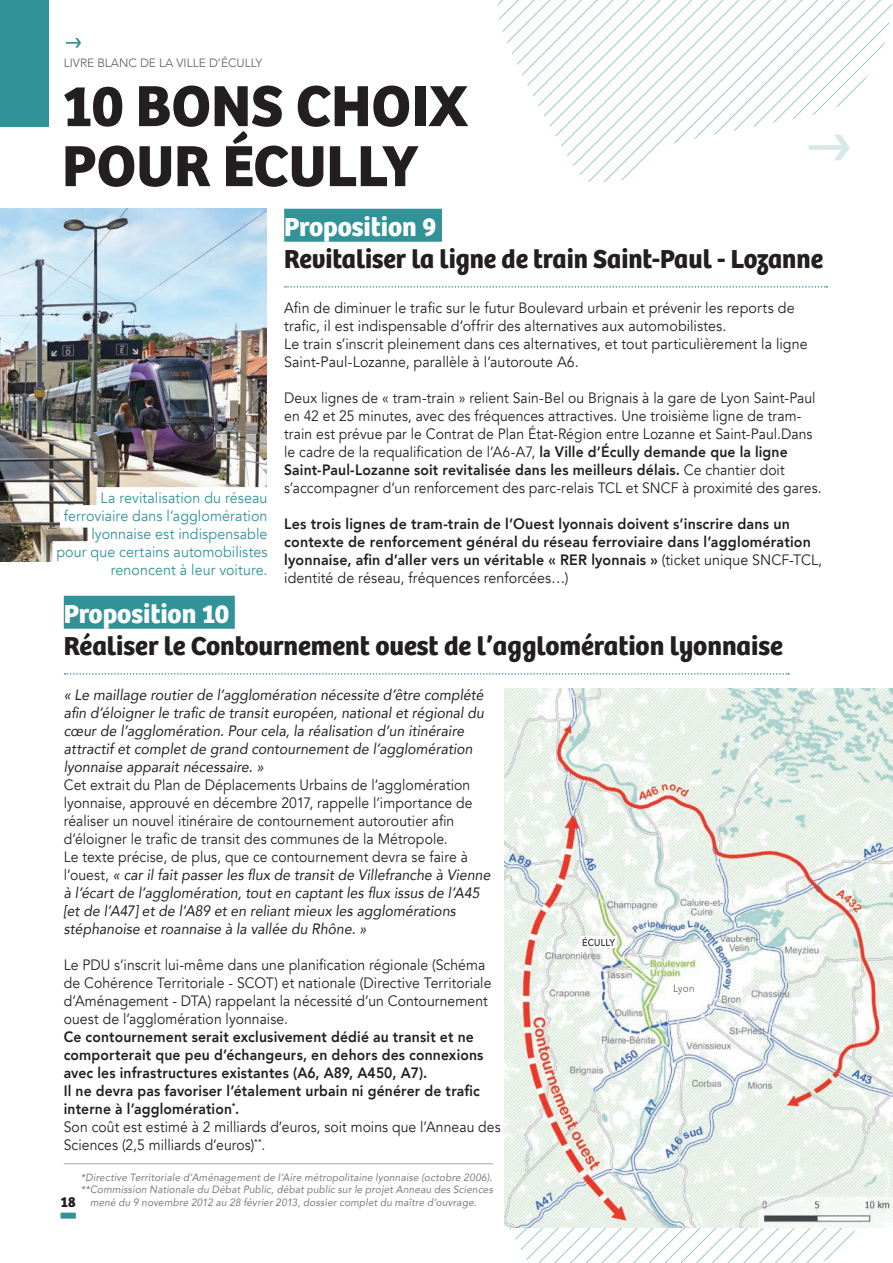
<style>
.page{position:relative;width:893px;height:1263px;background:#fff}
.page>*{position:absolute;margin:0;border:0;box-sizing:border-box;transform-origin:0 0}
.t1{font:700 60px/60px "Bree";color:#231f20}
.t2{font:700 27px "Bree";color:#231f20}
.t3{font:700 27px "Bree";color:#fff}
.t4{font:15px/18px "Avenir";letter-spacing:.005em;color:#231f20;scale:.93 1}
.t5{font:800 15px/18px "Avenir";letter-spacing:.01em;color:#231f20;scale:.93 1}
.t6{font:italic 15px/18px "Avenir";letter-spacing:.005em;color:#231f20;scale:.93 1}
.t7{font:15px/18px "Avenir";letter-spacing:.005em;color:#231f20;scale:.95 1}
.t8{font:800 15px/18px "Avenir";letter-spacing:.01em;color:#231f20;scale:.95 1}
.t9{font:15px/18px "Avenir";letter-spacing:.005em;color:#319398;text-align:right;scale:.95 1}
.t10{font:700 15px "Bree";color:#231f20}
.t11{font:300 12px "Avenir";color:#5c5c5b}
.t12{font:italic 10.5px "Avenir";letter-spacing:.02em;color:#787979;scale:.95 1}
.s1{font-weight:800}
.s2{font-weight:400}
.s3{font-style:italic}
</style>
<div class="page">
<svg style="left:506px;top:1227px;width:377px;height:36px"></svg>
<svg style="left:497px;top:0;width:396px;height:183px"></svg>
<img style="left:0;top:208px;width:266px;height:354px">
<div style="left:97px;top:487px;width:171px;height:23px;background:#fff"></div>
<div style="left:60px;top:505px;width:208px;height:23px;background:#fff"></div>
<div style="left:87px;top:523px;width:181px;height:23px;background:#fff"></div>
<div style="left:52px;top:541px;width:216px;height:23px;background:#fff"></div>
<div style="left:64px;top:596px;width:171px;height:33px;background:#319398"></div>
<svg style="left:65px;top:673px;width:724px;height:2px"></svg>
<hr style="left:64px;top:1163px;width:429px;height:1px;background:#a6a7a7">
<div style="left:284px;top:209px;width:158px;height:33px;background:#319398"></div>
<svg style="left:285px;top:286px;width:542px;height:2px"></svg>
<svg style="left:809px;top:135px;width:41px;height:25px"></svg>
<img style="left:505px;top:689px;width:388px;height:538px">
<svg style="left:580px;top:936px;width:37px;height:12px"></svg>
<svg style="left:583px;top:937px;width:32px;height:9px"></svg>
<svg style="left:674px;top:984px;width:20px;height:10px"></svg>
<div style="left:61px;top:1212px;width:15px;height:6px;background:#319398"></div>
<div style="left:0;top:0;width:49px;height:127px;background:#319398"></div>
<svg style="left:66px;top:38px;width:15px;height:10px"></svg>
<p class="t11" style="left:64px;top:56px;width:200px">LIVRE BLANC DE LA VILLE D’ÉCULLY</p>
<h1 class="t1" style="left:62px;top:77px;width:407px">10 BONS CHOIX<br>POUR ÉCULLY</h1>
<h2 class="t3" style="left:284px;top:210px;width:154px">Proposition 9</h2>
<h2 class="t2" style="left:284px;top:243px;width:540px">Revitaliser la ligne de train Saint-Paul - Lozanne</h2>
<p class="t7" style="left:284px;top:299px;width:552px">Afin de diminuer le trafic sur le futur Boulevard urbain et prévenir les reports de trafic, il est indispensable d’offrir des alternatives aux automobilistes.<br>Le train s’inscrit pleinement dans ces alternatives, et tout particulièrement la ligne Saint-Paul-Lozanne, parallèle à l’autoroute A6.</p>
<p class="t4" style="left:284px;top:389px;width:579px">Deux lignes de « tram-train » relient Sain-Bel ou Brignais à la gare de Lyon Saint-Paul en 42 et 25 minutes, avec des fréquences attractives. Une troisième ligne de tram&shy;train est prévue par le Contrat de Plan État-Région entre Lozanne et Saint-Paul.Dans le cadre de la requalification de l’A6-A7, <span class="s1">la Ville d’Écully demande que la ligne Saint-Paul-Lozanne soit revitalisée dans les meilleurs délais.</span> Ce chantier doit s’accompagner d’un renforcement des parc-relais TCL et SNCF à proximité des gares.</p>
<p class="t8" style="left:284px;top:515px;width:568px">Les trois lignes de tram-train de l’Ouest lyonnais doivent s’inscrire dans un contexte de renforcement général du réseau ferroviaire dans l’agglomération lyonnaise, afin d’aller vers un véritable « RER lyonnais » <span class="s2">(ticket unique SNCF-TCL, identité de réseau, fréquences renforcées…)</span></p>
<p class="t9" style="left:56px;top:489px;width:224px">La revitalisation du réseau ferroviaire dans l’agglomération lyonnaise est indispensable<br>pour que certains automobilistes renoncent à leur voiture.</p>
<h2 class="t3" style="left:64px;top:597px;width:167px">Proposition 10</h2>
<h2 class="t2" style="left:64px;top:630px;width:721px">Réaliser le Contournement ouest de l’agglomération lyonnaise</h2>
<p class="t6" style="left:64px;top:686px;width:453px">« Le maillage routier de l’agglomération nécessite d’être complété afin d’éloigner le trafic de transit européen, national et régional du cœur de l’agglomération. Pour cela, la réalisation d’un itinéraire attractif et complet de grand contournement de l’agglomération lyonnaise apparait nécessaire. »</p>
<p class="t4" style="left:64px;top:776px;width:460px">Cet extrait du Plan de Déplacements Urbains de l’agglomération lyonnaise, approuvé en décembre 2017, rappelle l’importance de réaliser un nouvel itinéraire de contournement autoroutier afin d’éloigner le trafic de transit des communes de la Métropole.<br>Le texte précise, de plus, que ce contournement devra se faire à l’ouest, <span class="s3">« car il fait passer les flux de transit de Villefranche à Vienne à l’écart de l’agglomération, tout en captant les flux issus de l’A45 [et de l’A47] et de l’A89 et en reliant mieux les agglomérations stéphanoise et roannaise à la vallée du Rhône. »</span></p>
<p class="t4" style="left:64px;top:956px;width:461px">Le PDU s’inscrit lui-même dans une planification régionale (Schéma de Cohérence Territoriale - SCOT) et nationale (Directive Territoriale d’Aménagement - DTA) rappelant la nécessité d’un Contournement ouest de l’agglomération lyonnaise.</p>
<p class="t5" style="left:64px;top:1028px;width:471px">Ce contournement serait exclusivement dédié au transit et ne comporterait que peu d’échangeurs, en dehors des connexions avec les infrastructures existantes (A6, A89, A450, A7).<br>Il ne devra pas favoriser l’étalement urbain ni générer de trafic interne à l’agglomération<sup>*</sup>.<br><span class="s2">Son coût est estimé à 2 milliards d’euros, soit moins que l’Anneau des Sciences (2,5 milliards d’euros)</span><sup>**</sup><span class="s2">.</span></p>
<p class="t12" style="left:81px;top:1171px;width:435px">*Directive Territoriale d’Aménagement de l’Aire métropolitaine lyonnaise (octobre 2006).</p>
<p class="t12" style="left:81px;top:1183px;width:435px">**Commission Nationale du Débat Public, débat public sur le projet Anneau des Sciences</p>
<p class="t12" style="left:90px;top:1196px;width:408px">mené du 9 novembre 2012 au 28 février 2013, dossier complet du maître d’ouvrage.</p>
<p class="t10" style="left:61px;top:1192px;width:17px">18</p>
</div>
